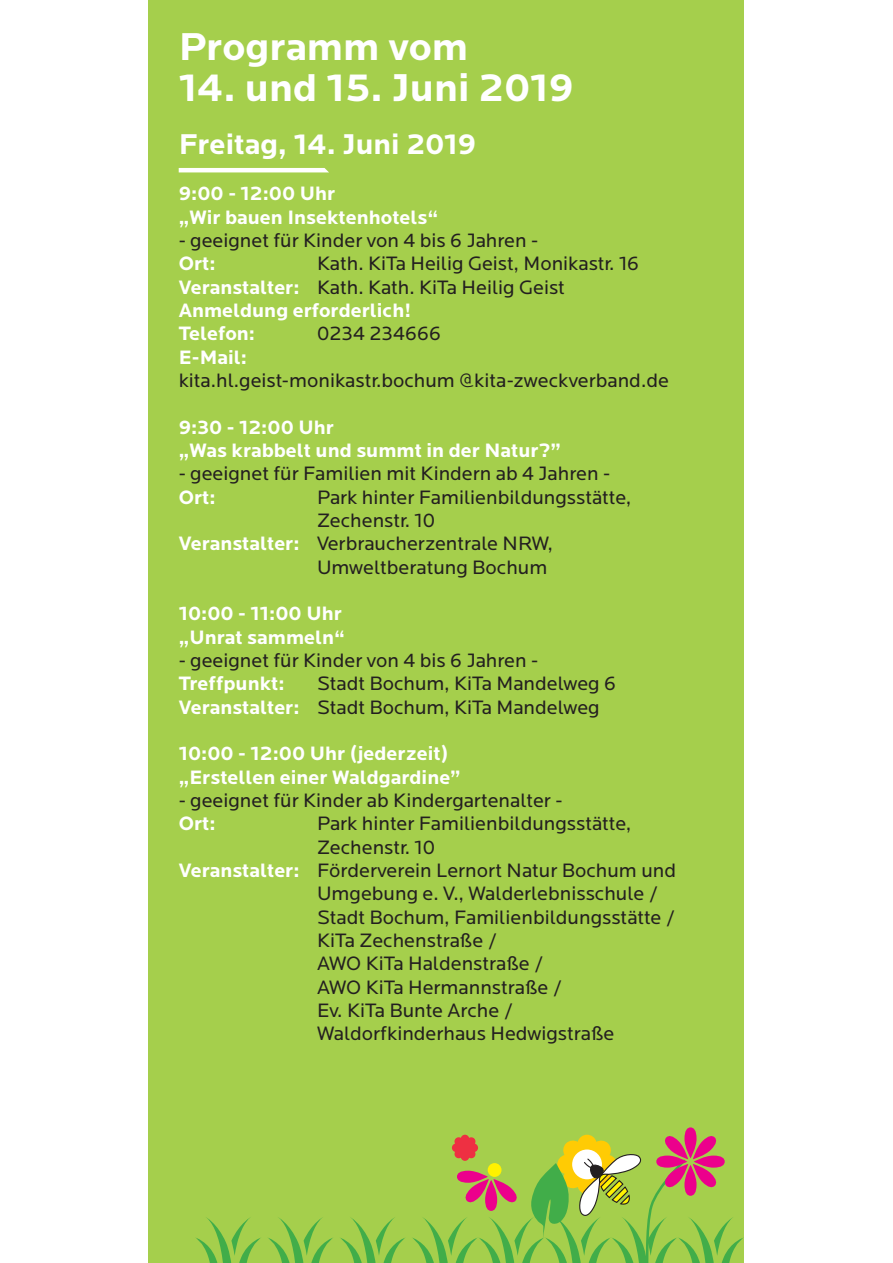
<style>
.page{position:relative;width:893px;height:1263px;background:#fff}
.page>*{position:absolute;margin:0;border:0;box-sizing:border-box;transform-origin:0 0}
.t1{font:700 40.35px "Locator";color:#fff}
.t2{font:700 29.7px "Locator";color:#fff}
.t3{font:20.1px/23.4px "Locator";color:#231f20}
.t4{font:700 20.1px/23.4px "Locator";color:#fff}
.s1{font-weight:700;color:#fff}
</style>
<div class="page">
<div style="left:149px;top:0;width:595px;height:1263px;background:#a5cf4c"></div>
<svg style="left:196px;top:1217px;width:65px;height:46px"></svg>
<svg style="left:268px;top:1127px;width:476px;height:136px"></svg>
<svg style="left:179px;top:168px;width:150px;height:4px"></svg>
<h1 class="t1" style="left:179px;top:34px;width:291px">Programm vom</h1>
<h1 class="t1" style="left:179px;top:74px;width:396px">14. und 15. Juni 2019</h1>
<h2 class="t2" style="left:179px;top:134px;width:299px">Freitag, 14. Juni 2019</h2>
<p class="t4" style="left:179px;top:184px;width:261px">9:00 - 12:00 Uhr<br>„Wir bauen Insektenhotels“</p>
<p class="t3" style="left:179px;top:230px;width:361px">- geeignet für Kinder von 4 bis 6 Jahren -</p>
<p class="t4" style="left:179px;top:254px;width:38px">Ort:</p>
<p class="t3" style="left:179px;top:254px;width:462px;text-indent:138px">Kath. KiTa Heilig Geist, Monikastr. 16<br><span class="s1">Veranstalter:</span> Kath. Kath. KiTa Heilig Geist<br><span class="s1">Anmeldung erforderlich!<br>Telefon:</span></p>
<p class="t3" style="left:317px;top:324px;width:126px">0234 234666</p>
<p class="t4" style="left:179px;top:347px;width:70px">E-Mail:</p>
<p class="t3" style="left:179px;top:370px;width:492px">kita.hl.geist-monikastr.bochum @kita-zweckverband.de</p>
<p class="t4" style="left:179px;top:417px;width:384px">9:30 - 12:00 Uhr<br>„Was krabbelt und summt in der Natur?”</p>
<p class="t3" style="left:179px;top:464px;width:433px">- geeignet für Familien mit Kindern ab 4 Jahren -</p>
<p class="t4" style="left:179px;top:487px;width:38px">Ort:</p>
<p class="t3" style="left:317px;top:487px;width:316px">Park hinter Familienbildungsstätte,</p>
<p class="t3" style="left:317px;top:510px;width:119px">Zechenstr. 10</p>
<p class="t3" style="left:179px;top:534px;width:376px"><span class="s1">Veranstalter:</span> Verbraucherzentrale NRW,</p>
<p class="t3" style="left:317px;top:557px;width:232px">Umweltberatung Bochum</p>
<p class="t4" style="left:179px;top:604px;width:168px">10:00 - 11:00 Uhr „Unrat sammeln“</p>
<p class="t3" style="left:179px;top:650px;width:361px">- geeignet für Kinder von 4 bis 6 Jahren -</p>
<p class="t4" style="left:179px;top:674px;width:107px">Treffpunkt:</p>
<p class="t3" style="left:179px;top:674px;width:439px;text-indent:138px">Stadt Bochum, KiTa Mandelweg 6<br><span class="s1">Veranstalter:</span> Stadt Bochum, KiTa Mandelweg</p>
<p class="t4" style="left:179px;top:744px;width:284px">10:00 - 12:00 Uhr (jederzeit) „Erstellen einer Waldgardine”</p>
<p class="t3" style="left:179px;top:790px;width:385px">- geeignet für Kinder ab Kindergartenalter -</p>
<p class="t4" style="left:179px;top:814px;width:38px">Ort:</p>
<p class="t3" style="left:317px;top:814px;width:316px">Park hinter Familienbildungsstätte,</p>
<p class="t3" style="left:317px;top:837px;width:119px">Zechenstr. 10</p>
<p class="t3" style="left:179px;top:860px;width:499px"><span class="s1">Veranstalter:</span> Förderverein Lernort Natur Bochum und</p>
<p class="t3" style="left:317px;top:884px;width:343px">Umgebung e. V., Walderlebnisschule /</p>
<p class="t3" style="left:317px;top:907px;width:360px">Stadt Bochum, Familienbildungsstätte /</p>
<p class="t3" style="left:317px;top:931px;width:182px">KiTa Zechenstraße /</p>
<p class="t3" style="left:317px;top:954px;width:228px">AWO KiTa Haldenstraße /</p>
<p class="t3" style="left:317px;top:977px;width:247px">AWO KiTa Hermannstraße /</p>
<p class="t3" style="left:317px;top:1001px;width:198px">Ev. KiTa Bunte Arche /</p>
<p class="t3" style="left:317px;top:1024px;width:299px">Waldorfkinderhaus Hedwigstraße</p>
</div>
